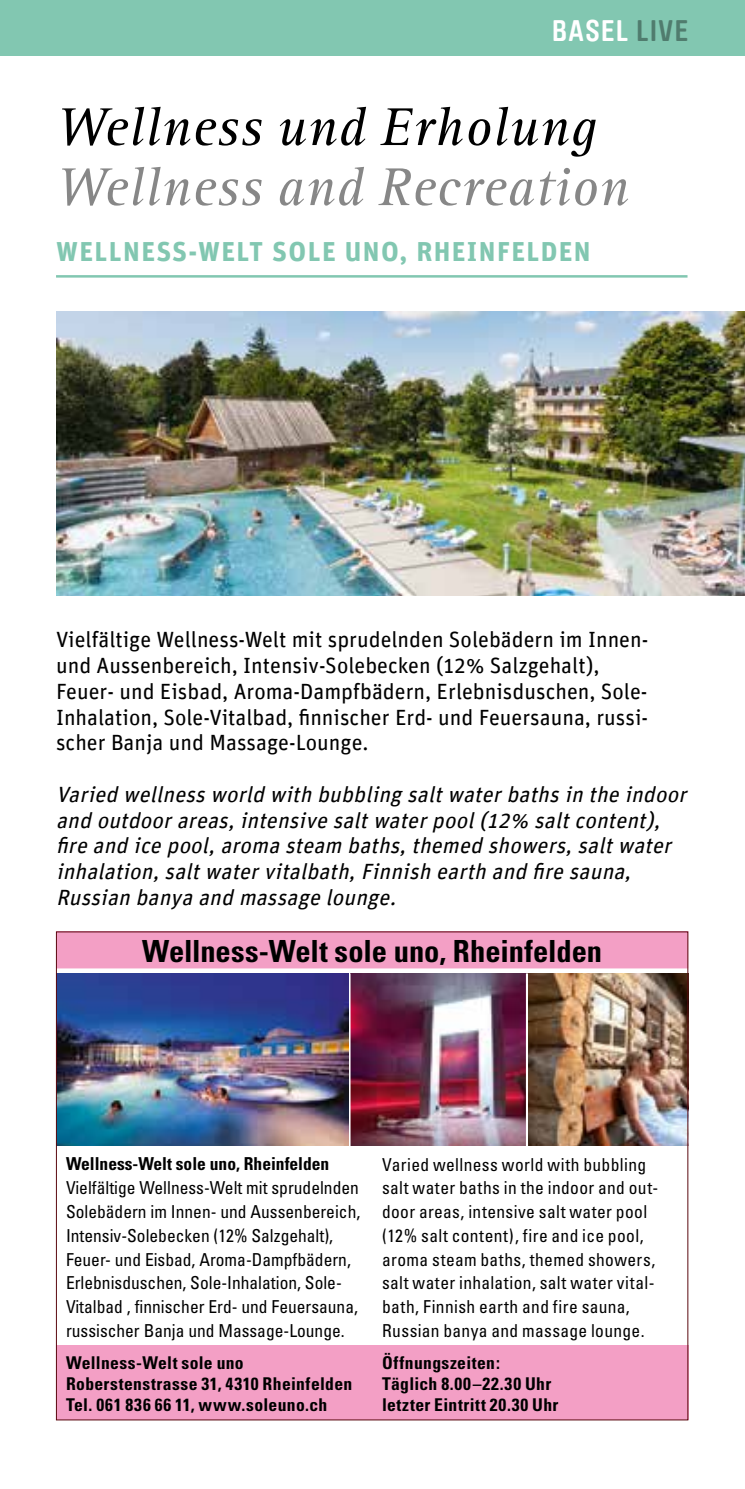
<style>
.page{position:relative;width:745px;height:1489px;background:#fff}
.page>*{position:absolute;margin:0;border:0;box-sizing:border-box;transform-origin:0 0}
.t1{font:italic 55px "Rotis Serif";letter-spacing:.02em;color:#878787}
.t2{font:italic 55px "Rotis Serif";letter-spacing:.02em;color:#000}
.t3{font:700 condensed 30.5px "Univers";color:#000}
.t4{font:700 29.5px "Brauer Neue";letter-spacing:.05em;color:#fff}
.t5{font:700 27.5px "Unit";letter-spacing:.05em;color:#82c7b1}
.t6{font:22px/25.8px "Unit";color:#000}
.t7{font:italic 22px/25.8px "Unit";color:#000}
.t8{font:condensed 17.75px/23.8px "Univers";letter-spacing:.02em;color:#000}
.t9{font:condensed 17.75px/23.8px "Univers";color:#000}
.t10{font:700 condensed 17.75px "Univers";color:#000}
.t11{font:700 condensed 17.5px/21px "Univers";letter-spacing:.025em;color:#000}
.s1{color:#507c6e}
</style>
<div class="page">
<div style="left:0;top:0;width:744px;height:56px;background:#82c7b1"></div>
<hr style="left:56px;top:275px;width:631px;height:2px;background:#82c7b1">
<img style="left:57px;top:312px;width:687px;height:284px">
<img style="left:351px;top:973px;width:334px;height:172px">
<hr style="left:525px;top:973px;width:2px;height:172px;background:#fff">
<div style="left:56px;top:931px;width:631px;height:37px;background:#f39fc5"></div>
<div style="left:56px;top:1345px;width:631px;height:75px;background:#f39fc5"></div>
<img style="left:58px;top:973px;width:290px;height:172px">
<h3 class="t4" style="left:551px;top:14px;width:137px">BASEL <span class="s1">LIVE</span></h3>
<h1 class="t2" style="left:56px;top:96px;width:541px">Wellness und Erholung</h1>
<h1 class="t1" style="left:56px;top:156px;width:573px">Wellness and Recreation</h1>
<h3 class="t5" style="left:56px;top:234px;width:536px">WELLNESS-WELT SOLE UNO, RHEINFELDEN</h3>
<p class="t6" style="left:56px;top:626px;width:593px">Vielfältige Wellness-Welt mit sprudelnden Solebädern im Innen&shy;und Aussenbereich, Intensiv-Solebecken (12% Salzgehalt), Feuer- und Eisbad, Aroma-Dampfbädern, Erlebnisduschen, Sole-Inhalation, Sole-Vitalbad, finnischer Erd- und Feuersauna, russi&shy;scher Banja und Massage-Lounge.</p>
<p class="t7" style="left:56px;top:781px;width:636px">Varied wellness world with bubbling saltwaterbaths in the indoor and outdoorareas,intensive saltwaterpool(12% saltcontent), fire and ice pool,aroma steam baths,themed showers,saltwater inhalation,saltwatervitalbath,Finnish earth and fire sauna, Russian banya and massage lounge.</p>
<h2 class="t3" style="left:142px;top:932px;width:461px">Wellness-Welt sole uno, Rheinfelden</h2>
<p class="t10" style="left:66px;top:1153px;width:265px">Wellness-Welt sole uno, Rheinfelden</p>
<p class="t9" style="left:66px;top:1175px;width:295px">Vielfältige Wellness-Welt mit sprudelnden Solebädern im Innen- und Aussenbereich, Intensiv-Solebecken (12% Salzgehalt), Feuer- und Eisbad, Aroma-Dampfbädern, Erlebnisduschen, Sole-Inhalation, Sole-Vitalbad , finnischer Erd- und Feuersauna, russischer Banja und Massage-Lounge.</p>
<p class="t8" style="left:382px;top:1151px;width:277px">Varied wellness world with bubbling salt water baths in the indoor and out&shy;door areas, intensive salt water pool (12% salt content), fire and ice pool, aroma steam baths, themed showers, salt water inhalation, salt water vital&shy;bath, Finnish earth and fire sauna, Russian banya and massage lounge.</p>
<p class="t11" style="left:66px;top:1351px;width:287px">Wellness-Welt sole uno<br>Roberstenstrasse 31, 4310 Rheinfelden<br>Tel. 061 836 66 11, www.soleuno.ch</p>
<p class="t11" style="left:382px;top:1351px;width:178px">Öffnungszeiten:<br>Täglich 8.00–22.30 Uhr letzter Eintritt 20.30 Uhr</p>
</div>
